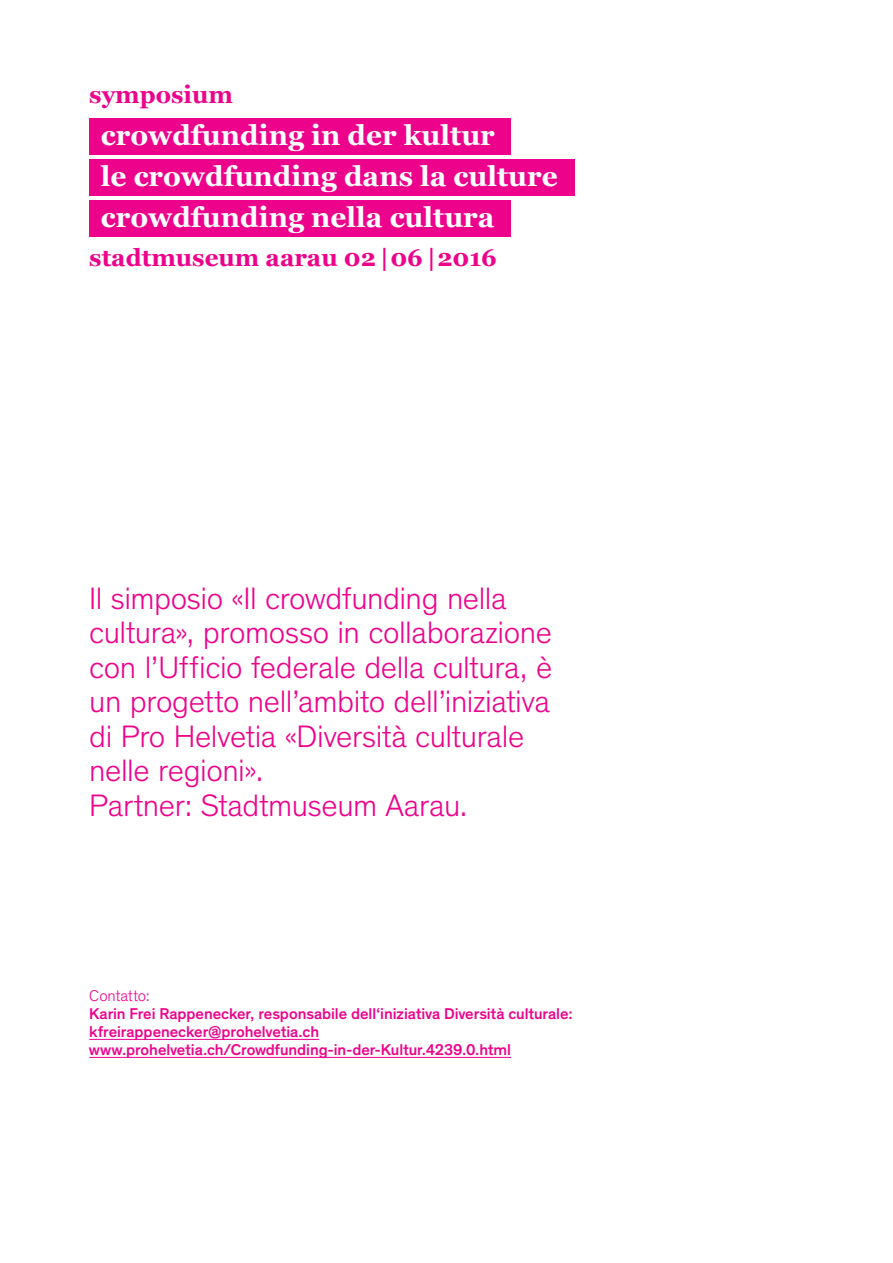
<style>
.page{position:relative;width:893px;height:1263px;background:#fff}
.page>*{position:absolute;margin:0;border:0;box-sizing:border-box;transform-origin:0 0}
.t1{font:300 31.5px/34.5px "Theinhardt";letter-spacing:-.015em;color:#ed028c}
.t2{font:700 28.05px "Georgia";color:#fff}
.t3{font:700 24.15px "Georgia";color:#ed028c}
.t4{font:500 15.9px/18px "Theinhardt";color:#ed028c}
.t5{font:300 15.9px "Theinhardt";letter-spacing:-.005em;color:#ed028c}
</style>
<div class="page">
<hr style="left:89px;top:1039px;width:230px;height:1px;background:#ed028c">
<hr style="left:89px;top:1057px;width:422px;height:1px;background:#ed028c">
<div style="left:89px;top:200px;width:422px;height:37px;background:#ed028c"></div>
<div style="left:89px;top:159px;width:485px;height:37px;background:#ed028c"></div>
<div style="left:89px;top:118px;width:422px;height:37px;background:#ed028c"></div>
<p class="t3" style="left:89px;top:77px;width:145px">symposium</p>
<p class="t2" style="left:101px;top:114px;width:395px">crowdfunding in der kultur</p>
<p class="t2" style="left:101px;top:155px;width:458px">le crowdfunding dans la culture</p>
<p class="t2" style="left:101px;top:196px;width:395px">crowdfunding nella cultura</p>
<p class="t3" style="left:89px;top:239px;width:409px">stadtmuseum aarau 02|06|2016</p>
<p class="t1" style="left:89px;top:581px;width:465px">Il simposio «Il crowdfunding nella cultura», promosso in collaborazione con l’Ufficio federale della cultura, è un progetto nell’ambito dell’iniziativa di Pro Helvetia «Diversità culturale nelle regioni».<br>Partner: Stadtmuseum Aarau.</p>
<p class="t5" style="left:89px;top:987px;width:62px">Contatto:</p>
<p class="t4" style="left:89px;top:1005px;width:485px">Karin Frei Rappenecker, responsabile dell‘iniziativa Diversità culturale: kfreirappenecker@prohelvetia.ch www.prohelvetia.ch/Crowdfunding-in-der-Kultur.4239.0.html</p>
</div>
